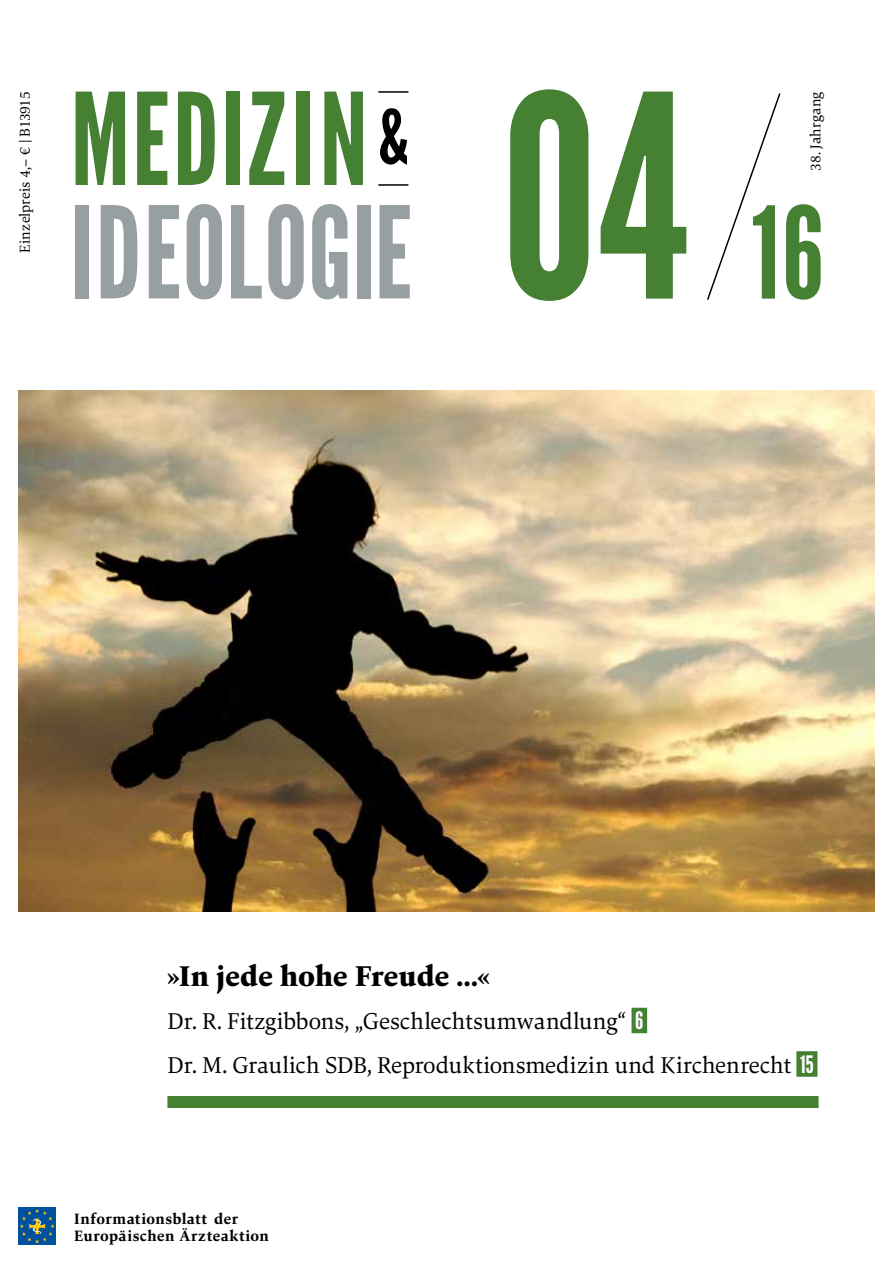
<style>
.page{position:relative;width:893px;height:1263px;background:#fff}
.page>*{position:absolute;margin:0;border:0;box-sizing:border-box;transform-origin:0 0}
.t1{font:127.05px/113.4px "League Gothic";letter-spacing:.02em;color:#458033;scale:.96 1}
.t2{font:800 30px "Carat";letter-spacing:.005em;color:#000;scale:.96 1}
.t3{font:24px/43.5px "Carat";letter-spacing:-.005em;color:#000;scale:.96 1}
.t4{font:700 15.75px/16.5px "Carat";letter-spacing:.04em;color:#000;scale:.96 1}
.t5{font:15px "Carat";letter-spacing:-.005em;color:#000;scale:.96 1}
.s1{color:#989fa3}
.s2{font-size:281.7px}
.s3{font-family:"League Gothic";color:#fff}
</style>
<div class="page">
<img style="left:19px;top:391px;width:855px;height:521px">
<hr style="left:378px;top:184px;width:30px;height:2px;background:#000">
<hr style="left:378px;top:91px;width:30px;height:2px;background:#000">
<svg style="left:707px;top:93px;width:74px;height:207px"></svg>
<div style="left:19px;top:1208px;width:37px;height:37px;background:#00519e"></div>
<svg style="left:20px;top:1209px;width:35px;height:35px"></svg>
<div style="left:167px;top:1096px;width:652px;height:12px;background:#458033"></div>
<div style="left:631px;top:1008px;width:16px;height:25px;background:#458033"></div>
<div style="left:796px;top:1051px;width:21px;height:26px;background:#458033"></div>
<p class="t5" style="left:15px;top:253px;width:169px;rotate:-90deg">Einzelpreis 4,– € | B13915</p>
<h1 class="t1" style="left:71px;top:84px;width:786px">MEDIZIN <sup>&amp;<br></sup><span class="s1">IDEOLOGIE</span> <span class="s2">04</span> 16</h1>
<p class="t5" style="left:806px;top:171px;width:84px;rotate:-90deg">38. Jahrgang</p>
<p class="t2" style="left:167px;top:956px;width:337px">»In jede hohe Freude ...«</p>
<p class="t3" style="left:167px;top:1000px;width:675px">Dr. R. Fitzgibbons, „Geschlechtsumwandlung“ <span class="s3">6<br></span>Dr. M. Graulich SDB, Reproduktionsmedizin und Kirchenrecht <span class="s3">15</span></p>
<p class="t4" style="left:74px;top:1210px;width:204px">Informationsblatt der<br>Europäischen Ärzteaktion</p>
</div>
